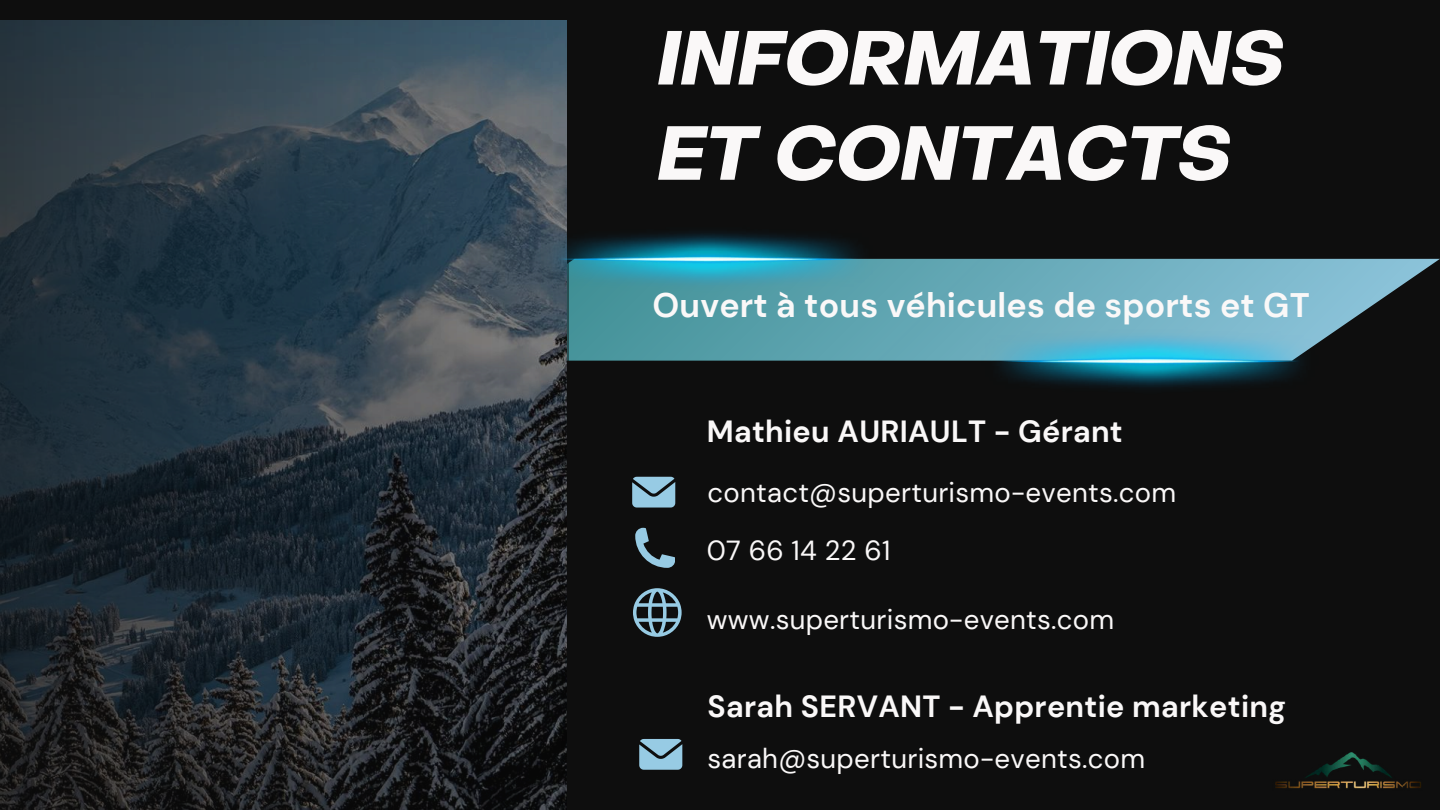
<style>
.page{position:relative;width:1440px;height:810px;background:#0e0e0e}
.page>*{position:absolute;margin:0;border:0;box-sizing:border-box;transform-origin:0 0}
.t1{font:italic 700 75px/95.2px "Object Sans";color:#faf8f8}
.t2{font:700 34px "DM Sans";letter-spacing:.005em;color:#faf8f8}
.t3{font:700 30.6px "DM Sans";letter-spacing:.01em;color:#faf8f8}
.t4{font:27.6px "DM Sans";letter-spacing:.01em;color:#faf8f8}
</style>
<div class="page">
<svg style="left:569px;top:259px;width:871px;height:102px"></svg>
<img style="left:1275px;top:752px;width:146px;height:37px">
<svg style="left:632px;top:477px;width:43px;height:30px"></svg>
<svg style="left:635px;top:528px;width:40px;height:40px"></svg>
<svg style="left:633px;top:588px;width:49px;height:49px"></svg>
<svg style="left:639px;top:739px;width:43px;height:31px"></svg>
<svg style="left:0;top:20px;width:569px;height:790px"></svg>
<img style="left:981px;top:328px;width:338px;height:60px">
<img style="left:539px;top:226px;width:337px;height:67px">
<h1 class="t1" style="left:657px;top:18px;width:628px">INFORMATIONS<br>ET CONTACTS</h1>
<p class="t2" style="left:653px;top:284px;width:659px">Ouvert à tous véhicules de sports et GT</p>
<p class="t3" style="left:707px;top:412px;width:417px">Mathieu AURIAULT - Gérant</p>
<p class="t4" style="left:708px;top:474px;width:470px">contact@superturismo-events.com</p>
<p class="t4" style="left:707px;top:533px;width:185px">07 66 14 22 61</p>
<p class="t4" style="left:707px;top:602px;width:409px">www.superturismo-events.com</p>
<p class="t3" style="left:708px;top:687px;width:580px">Sarah SERVANT - Apprentie marketing</p>
<p class="t4" style="left:708px;top:741px;width:439px">sarah@superturismo-events.com</p>
</div>
